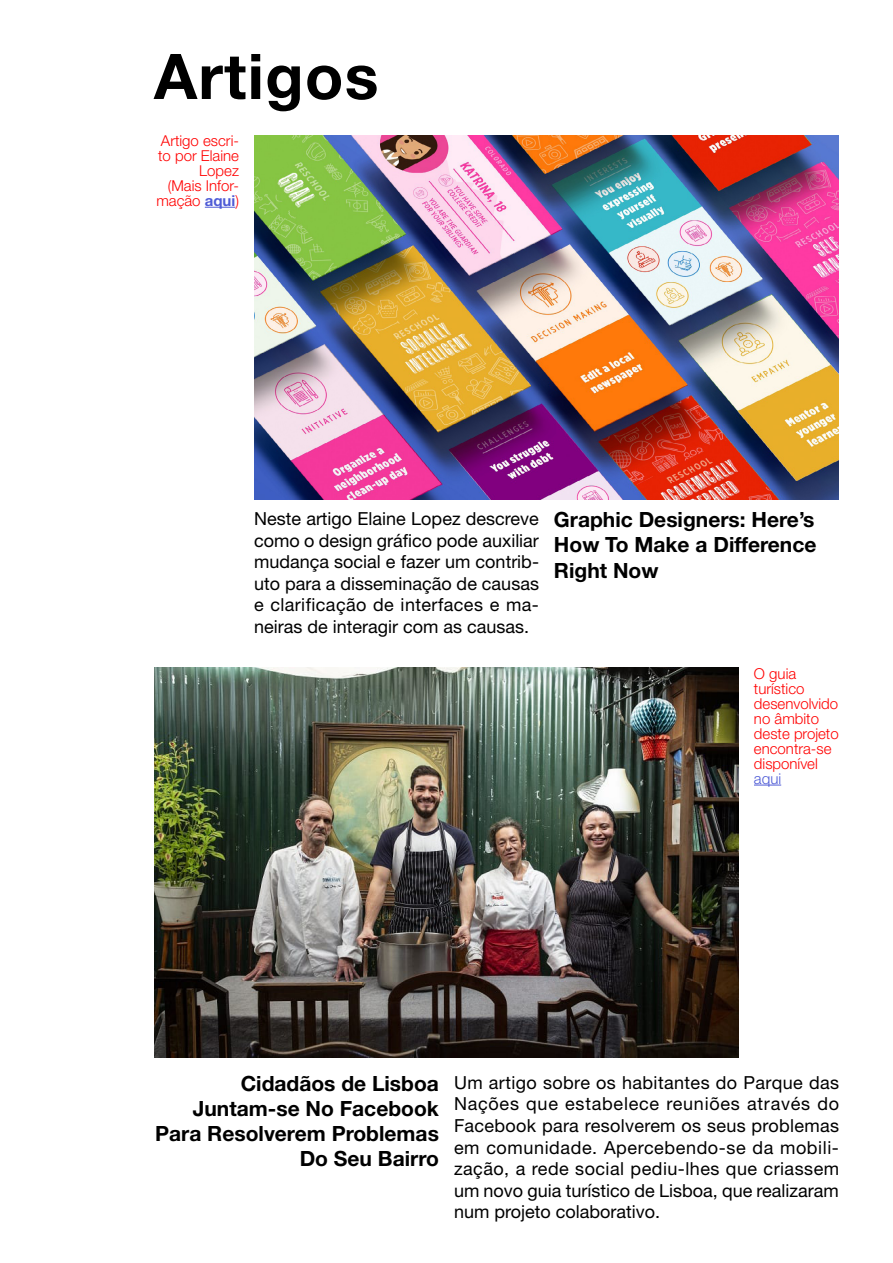
<style>
.page{position:relative;width:893px;height:1263px;background:#fff}
.page>*{position:absolute;margin:0;border:0;box-sizing:border-box;transform-origin:0 0}
.t1{font:700 63px "Helvetica Neue LT Std";letter-spacing:.02em;color:#000}
.t2{font:700 21px/25.2px "Helvetica Neue LT Std";color:#000;text-align:justify}
.t3{font:18px/21.6px "Helvetica Neue LT Std";color:#000;text-align:justify}
.t4{font:300 15px/15px "Helvetica Neue LT Std";color:#f00;text-align:right}
.t5{font:300 15px "Helvetica Neue LT Std";color:#4f5cd6}
.s1{font-weight:700;color:#4f5cd6}
</style>
<div class="page">
<img style="left:254px;top:135px;width:585px;height:364px">
<hr style="left:205px;top:207px;width:30px;height:1px;background:#4f5cd6">
<svg style="left:754px;top:785px;width:27px;height:1px"></svg>
<img style="left:154px;top:668px;width:585px;height:390px">
<h1 class="t1" style="left:154px;top:38px;width:226px">Artigos</h1>
<p class="t4" style="left:156px;top:133px;width:84px">Artigo escri&shy;to por Elaine<br>Lopez<br>(Mais Infor&shy;mação <span class="s1">aqui</span>)</p>
<p class="t3" style="left:254px;top:508px;width:286px">Neste artigo Elaine Lopez descreve como o design gráfico pode auxiliar mudança social e fazer um contrib&shy;uto para a disseminação de causas e clarificação de interfaces e ma&shy;neiras de interagir com as causas.</p>
<p class="t2" style="left:554px;top:507px;width:264px">Graphic Designers: Here’s How To Make a Difference Right Now</p>
<p class="t4" style="left:754px;top:665px;width:86px;text-align:left">O guia turístico desenvolvido no âmbito deste projeto encontra-se disponível</p>
<p class="t5" style="left:754px;top:769px;width:29px">aqui</p>
<p class="t2" style="left:155px;top:1070px;width:285px;text-align:right">Cidadãos de Lisboa<br>Juntam-se No Facebook<br>Para Resolverem Problemas<br>Do Seu Bairro</p>
<p class="t3" style="left:454px;top:1071px;width:387px">Um artigo sobre os habitantes do Parque das Nações que estabelece reuniões através do Facebook para resolverem os seus problemas em comunidade. Apercebendo-se da mobili&shy;zação, a rede social pediu-lhes que criassem um novo guia turístico de Lisboa, que realizaram num projeto colaborativo.</p>
</div>
